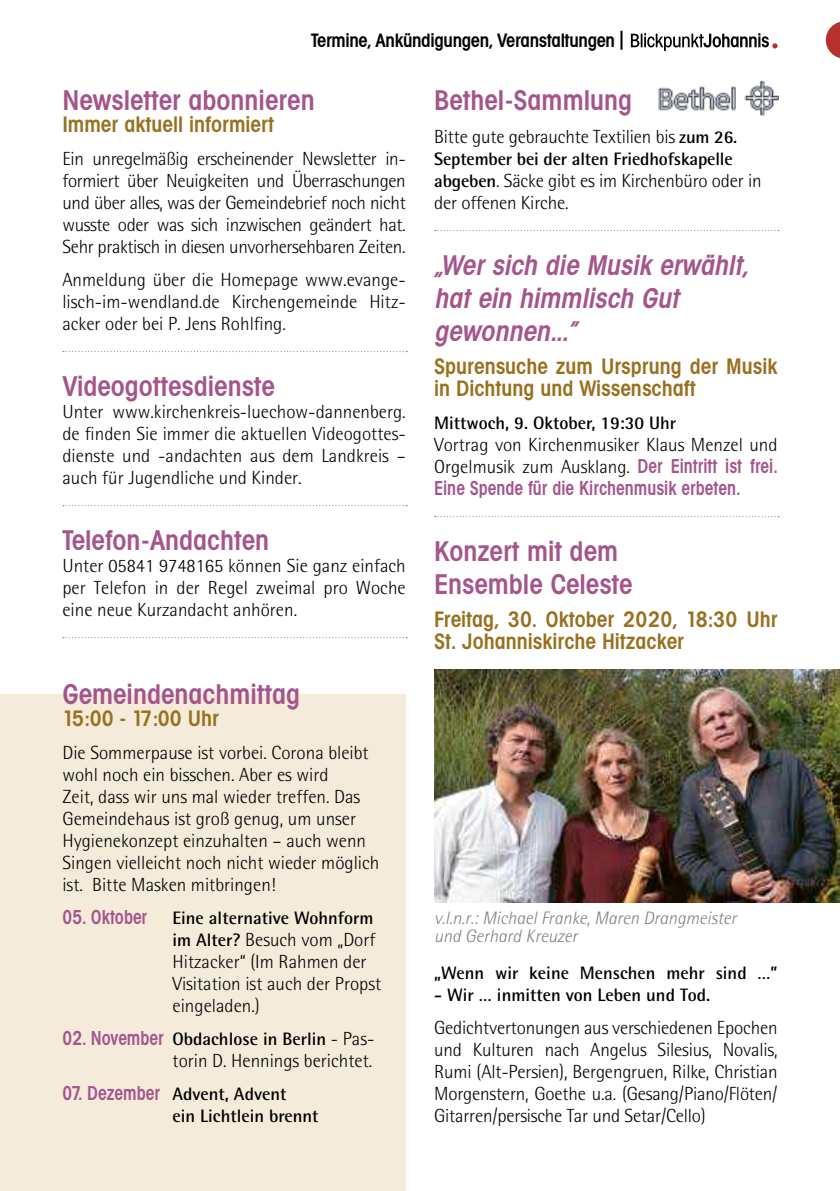
<style>
.page{position:relative;width:840px;height:1191px;background:#fff}
.page>*{position:absolute;margin:0;border:0;box-sizing:border-box;transform-origin:0 0}
.t1{font:600 28px/33px "Avant Garde Condensed BQ";color:#a4558c}
.t2{font:italic 600 28px/33px "Avant Garde Condensed BQ";color:#a4558c}
.t3{font:600 22px/22px "Avant Garde Condensed BQ";color:#98701e}
.t4{font:600 19.8px "Avant Garde Condensed BQ";color:#a4558c;scale:.91 1}
.t5{font:300 19px/22px "AT Rotis Semi Sans";color:#000;text-align:justify}
.t6{font:600 19px "Avant Garde Condensed BQ";letter-spacing:-.02em;color:#000}
.t7{font:700 18px/22px "AT Rotis Semi Sans";color:#000}
.t8{font:italic 300 18px/18px "AT Rotis Semi Sans";color:#81807a}
.s1{font-weight:700;font-size:18px}
.s2{font-family:"Avant Garde Condensed BQ";font-weight:600;font-size:19.8px;color:#a4558c}
.s3{font-weight:300;font-size:19px}
</style>
<div class="page">
<div style="left:0;top:695px;width:405px;height:496px;background:#f4ebda"></div>
<svg style="left:825px;top:22px;width:14px;height:36px"></svg>
<svg style="left:630px;top:33px;width:147px;height:18px"></svg>
<svg style="left:434px;top:230px;width:344px;height:1px"></svg>
<svg style="left:434px;top:516px;width:344px;height:1px"></svg>
<img style="left:434px;top:670px;width:405px;height:232px">
<svg style="left:63px;top:351px;width:344px;height:1px"></svg>
<svg style="left:63px;top:505px;width:344px;height:1px"></svg>
<svg style="left:63px;top:637px;width:344px;height:1px"></svg>
<img style="left:658px;top:80px;width:120px;height:35px">
<p class="t6" style="left:311px;top:29px;width:314px">Termine, Ankündigungen, Veranstaltungen |</p>
<h1 class="t1" style="left:62px;top:84px;width:254px">Newsletter abonnieren</h1>
<p class="t3" style="left:62px;top:114px;width:213px">Immer aktuell informiert</p>
<p class="t5" style="left:62px;top:148px;width:345px">Ein unregelmäßig erscheinender Newsletter in&shy;formiert über Neuigkeiten und Überraschungen und über alles, was der Gemeindebrief noch nicht wusste oder was sich inzwischen geändert hat.<br>Sehr praktisch in diesen unvorhersehbaren Zeiten.</p>
<p class="t5" style="left:62px;top:269px;width:344px">Anmeldung über die Homepage www.evange&shy;lisch-im-wendland.de Kirchengemeinde Hitz&shy;acker oder bei P. Jens Rohlfing.</p>
<h1 class="t1" style="left:62px;top:370px;width:214px">Videogottesdienste</h1>
<p class="t5" style="left:62px;top:401px;width:345px">Unter www.kirchenkreis-luechow-dannenberg. de finden Sie immer die aktuellen Videogottes&shy;dienste und -andachten aus dem Landkreis – auch für Jugendliche und Kinder.</p>
<h1 class="t1" style="left:62px;top:524px;width:208px">Telefon-Andachten</h1>
<p class="t5" style="left:62px;top:555px;width:345px">Unter 05841 9748165 können Sie ganz einfach per Telefon in der Regel zweimal pro Woche eine neue Kurzandacht anhören.</p>
<h1 class="t1" style="left:62px;top:678px;width:239px">Gemeindenachmittag</h1>
<p class="t3" style="left:62px;top:708px;width:158px">15:00 - 17:00 Uhr</p>
<p class="t5" style="left:62px;top:742px;width:318px;text-align:left">Die Sommerpause ist vorbei. Corona bleibt wohl noch ein bisschen. Aber es wird<br>Zeit, dass wir uns mal wieder treffen. Das Gemeindehaus ist groß genug, um unser Hygienekonzept einzuhalten – auch wenn Singen vielleicht noch nicht wieder möglich ist. Bitte Masken mitbringen!</p>
<p class="t4" style="left:62px;top:905px;width:95px">05. Oktober</p>
<p class="t7" style="left:172px;top:907px;width:202px">Eine alternative Wohnform</p>
<p class="t5" style="left:172px;top:929px;width:210px;text-align:left"><span class="s1">im Alter?</span> Besuch vom „Dorf<br>Hitzacker“ (Im Rahmen der<br>Visitation ist auch der Propst eingeladen.)</p>
<p class="t7" style="left:62px;top:1028px;width:313px"><span class="s2">02. November</span> Obdachlose in Berlin <span class="s3">- Pas-</span></p>
<p class="t5" style="left:172px;top:1050px;width:201px">torin D. Hennings berichtet.</p>
<p class="t7" style="left:172px;top:1083px;width:147px;text-indent:-110px"><span class="s2">07. Dezember</span> Advent, Advent<br>ein Lichtlein brennt</p>
<h1 class="t1" style="left:434px;top:84px;width:199px">Bethel-Sammlung</h1>
<p class="t5" style="left:434px;top:126px;width:304px">Bitte gute gebrauchte Textilien bis <span class="s1">zum 26.</span></p>
<p class="t7" style="left:434px;top:148px;width:300px">September bei der alten Friedhofskapelle</p>
<p class="t5" style="left:434px;top:170px;width:329px"><span class="s1">abgeben</span>. Säcke gibt es im Kirchenbüro oder in der offenen Kirche.</p>
<h1 class="t2" style="left:434px;top:249px;width:321px">„Wersich die Musik erwählt, hatein himmlisch Gut gewonnen...”</h1>
<p class="t3" style="left:434px;top:356px;width:345px">Spurensuche zum Ursprung der Musik in Dichtung und Wissenschaft</p>
<p class="t7" style="left:434px;top:412px;width:243px">Mittwoch, 9. Oktober, 19:30 Uhr</p>
<p class="t5" style="left:434px;top:434px;width:345px">Vortrag von Kirchenmusiker Klaus Menzel und<br>Orgelmusik zum Ausklang. <span class="s2">Der Eintritt ist frei.</span></p>
<p class="t4" style="left:434px;top:476px;width:337px">Eine Spende für die Kirchenmusik erbeten.</p>
<h1 class="t1" style="left:434px;top:535px;width:200px">Konzert mit dem<br>Ensemble Celeste</h1>
<p class="t3" style="left:434px;top:609px;width:345px">Freitag, 30. Oktober 2020, 18:30 Uhr<br>St. Johanniskirche Hitzacker</p>
<p class="t8" style="left:434px;top:908px;width:304px">v.l.n.r.: Michael Franke, Maren Drangmeister und Gerhard Kreuzer</p>
<p class="t7" style="left:434px;top:962px;width:344px">„Wenn wir keine Menschen mehr sind …”</p>
<p class="t7" style="left:434px;top:984px;width:277px">- Wir … inmitten von Leben und Tod.</p>
<p class="t5" style="left:434px;top:1017px;width:345px">Gedichtvertonungen aus verschiedenen Epochen und Kulturen nach Angelus Silesius, Novalis, Rumi (Alt-Persien), Bergengruen, Rilke, Christian Morgenstern, Goethe u.a. (Gesang/Piano/Flöten/ Gitarren/persische Tar und Setar/Cello)</p>
</div>
